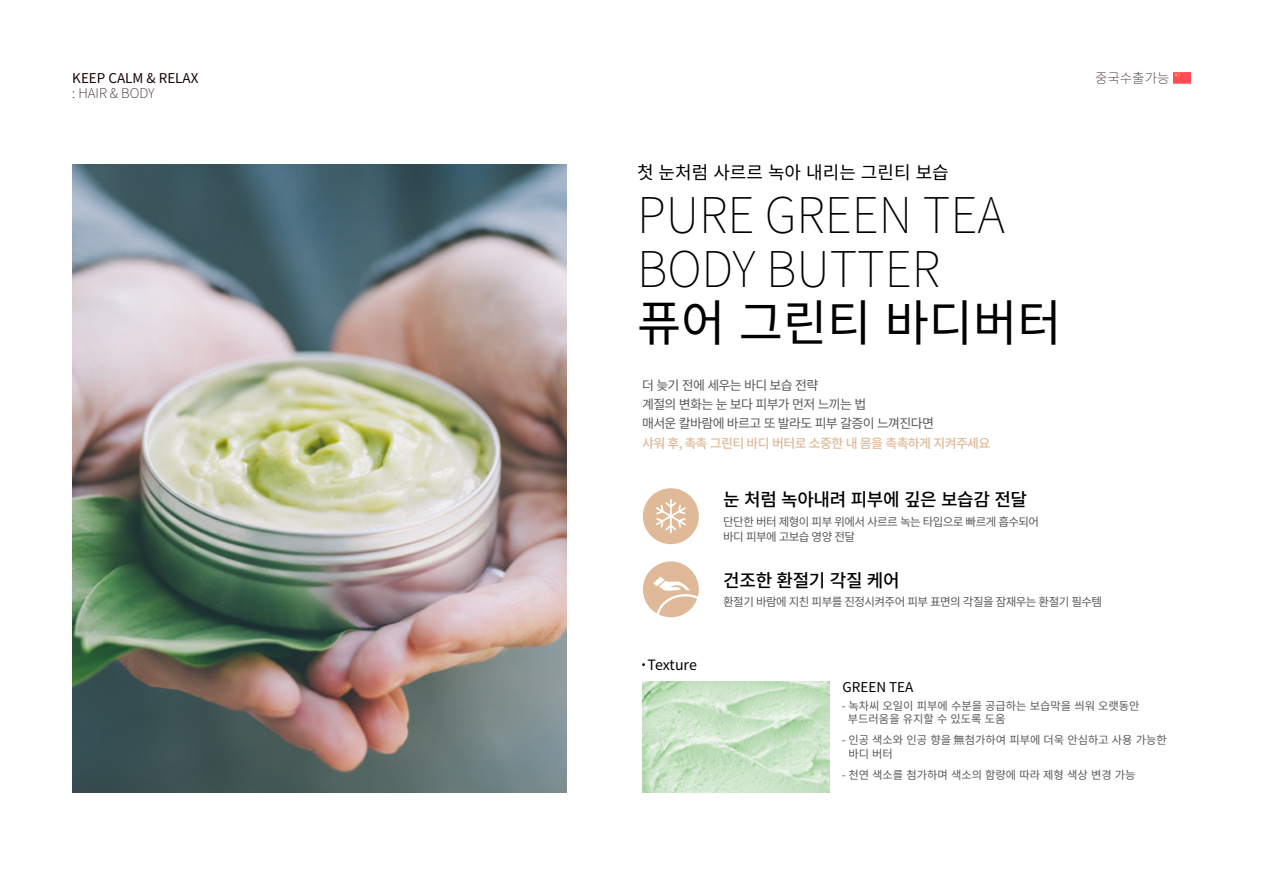
<style>
.page{position:relative;width:1263px;height:893px;background:#fff}
.page>*{position:absolute;margin:0;border:0;box-sizing:border-box;transform-origin:0 0}
.t1{font:100 49.5px "Noto Sans CJ Kjp";color:#000}
.t2{font:49.5px "Noto Sans CJ Kjp";color:#000}
.t3{font:500 18px "Noto Sans CJ Kjp";letter-spacing:-.02em;color:#000}
.t4{font:18px "Noto Sans CJ Kjp";color:#000}
.t5{font:14.25px "Noto Sans CJ Kjp";letter-spacing:-.01em;color:#000}
.t6{font:100 13.5px "Noto Sans CJ Kjp";color:#170506}
.t7{font:13.5px "Noto Sans CJ Kjp";color:#170506}
.t8{font:13.5px "Noto Sans CJ Kjp";color:#000}
.t9{font:12.9px/19.4px "Noto Sans CJ Kjp";letter-spacing:-.05em;color:#58595b}
.t10{font:500 12.9px "Noto Sans CJ Kjp";letter-spacing:-.05em;color:#e0ba98}
.t11{font:11.55px/15.3px "Noto Sans CJ Kjp";letter-spacing:-.05em;color:#58595b}
.t12{font:11.25px/13.5px "Noto Sans CJ Kjp";color:#58595b}
</style>
<div class="page">
<img style="left:72px;top:164px;width:494px;height:628px">
<div style="left:643px;top:561px;width:56px;height:56px;background:#e0ba98;border-radius:50%"></div>
<img style="left:642px;top:682px;width:187px;height:110px">
<div style="left:643px;top:488px;width:56px;height:56px;background:#e0ba98;border-radius:50%"></div>
<svg style="left:653px;top:577px;width:37px;height:14px"></svg>
<div style="left:656px;top:594px;width:58px;height:50px;border:2px solid #fff;border-radius:50%"></div>
<svg style="left:656px;top:499px;width:30px;height:34px"></svg>
<img style="left:1173px;top:72px;width:18px;height:12px">
<p class="t7" style="left:72px;top:70px;width:128px">KEEP CALM &amp; RELAX</p>
<p class="t6" style="left:72px;top:86px;width:84px">: HAIR &amp; BODY</p>
<h2 class="t4" style="left:637px;top:162px;width:313px">첫 눈처럼 사르르 녹아 내리는 그린티 보습</h2>
<h1 class="t1" style="left:637px;top:187px;width:57px">PURE</h1>
<h1 class="t1" style="left:765px;top:187px;width:60px">GREEN</h1>
<h1 class="t1" style="left:923px;top:187px;width:28px">TEA</h1>
<h1 class="t1" style="left:637px;top:241px;width:273px">BODY BUTTER</h1>
<h1 class="t2" style="left:637px;top:295px;width:426px">퓨어 그린티 바디버터</h1>
<p class="t9" style="left:642px;top:375px;width:293px">더 늦기 전에 세우는 바디 보습 전략<br>계절의 변화는 눈 보다 피부가 먼저 느끼는 법<br>매서운 칼바람에 바르고 또 발라도 피부 갈증이 느껴진다면</p>
<p class="t10" style="left:642px;top:436px;width:350px">샤워 후, 촉촉 그린티 바디 버터로 소중한 내 몸을 촉촉하게 지켜주세요</p>
<p class="t6" style="left:1095px;top:70px;width:76px">중국수출가능</p>
<p class="t5" style="left:648px;top:656px;width:51px">Texture</p>
<h2 class="t3" style="left:723px;top:489px;width:305px">눈 처럼 녹아내려 피부에 깊은 보습감 전달</h2>
<p class="t11" style="left:723px;top:514px;width:317px">단단한 버터 제형이 피부 위에서 사르르 녹는 타입으로 빠르게 흡수되어 바디 피부에 고보습 영양 전달</p>
<h2 class="t3" style="left:723px;top:570px;width:178px">건조한 환절기 각질 케어</h2>
<p class="t11" style="left:723px;top:595px;width:380px">환절기 바람에 지친 피부를 진정시켜주어 피부 표면의 각질을 잠재우는 환절기 필수템</p>
<p class="t8" style="left:843px;top:680px;width:72px">GREEN TEA</p>
<p class="t12" style="left:848px;top:699px;width:293px;text-indent:-6px">- 녹차씨 오일이 피부에 수분을 공급하는 보습막을 씌워 오랫동안 부드러움을 유지할 수 있도록 도움</p>
<p class="t12" style="left:848px;top:734px;width:320px;text-indent:-6px">- 인공 색소와 인공 향을 無첨가하여 피부에 더욱 안심하고 사용 가능한 바디 버터</p>
<p class="t12" style="left:842px;top:768px;width:295px">- 천연 색소를 첨가하며 색소의 함량에 따라 제형 색상 변경 가능</p>
</div>
